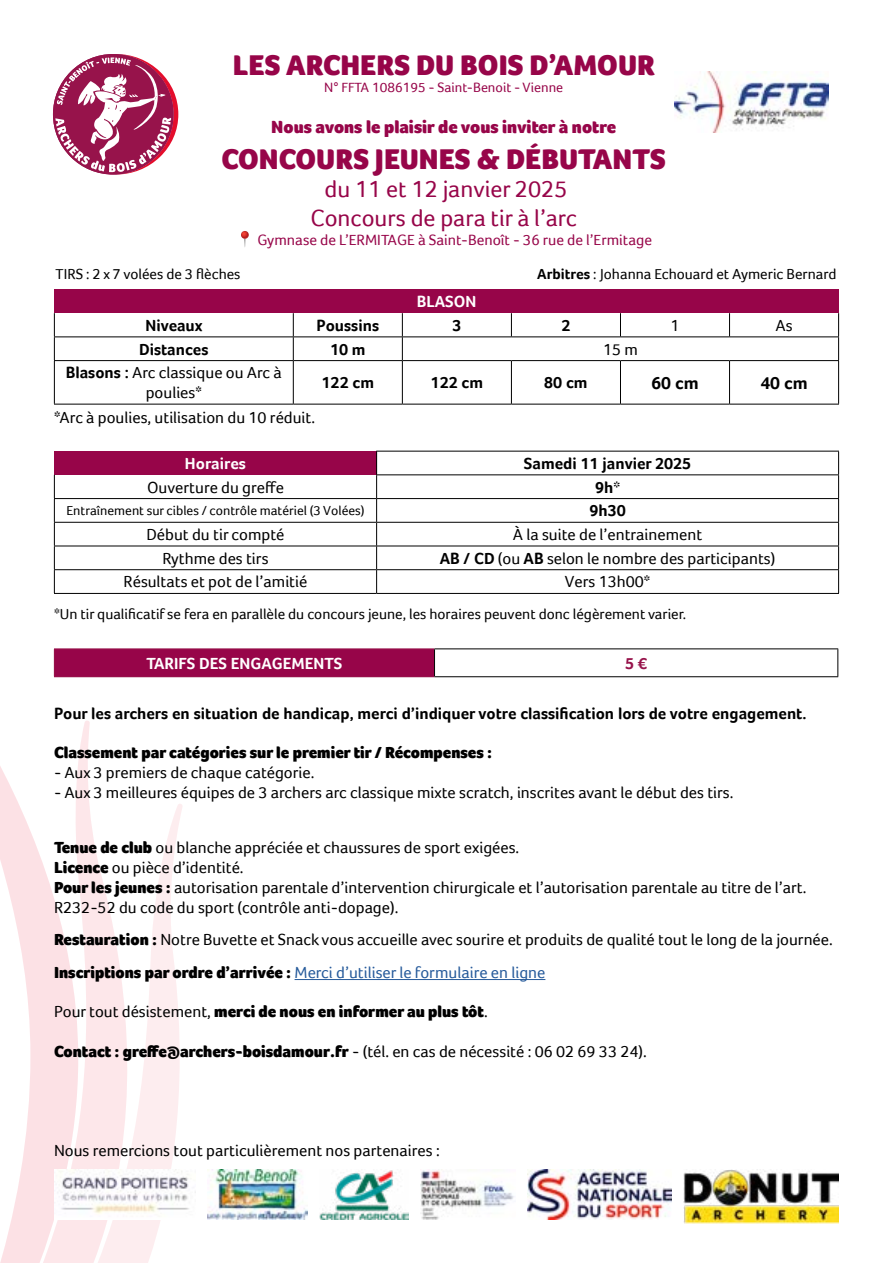
<style>
.page{position:relative;width:893px;height:1263px;background:#fff}
.page>*{position:absolute;margin:0;border:0;box-sizing:border-box;transform-origin:0 0}
.t1{font:900 29.25px "Foco";color:#970549}
.t2{font:24px/28.8px "Foco";color:#970549;text-align:center}
.t3{font:900 18.15px "Foco";color:#970549}
.t4{font:700 18px "Foco";color:#000}
.t5{font:16.5px/19.8px "Foco";color:#000}
.t6{font:900 16.5px "Foco";color:#000}
.t7{font:700 16.5px "Foco";color:#000}
.t8{font:700 16.5px "Foco";color:#fff}
.t9{font:700 16.5px "Foco";color:#97134b}
.t10{font:15.3px "Foco";color:#970549}
.t11{font:15px "Foco";color:#000}
.t12{font:13.95px "Foco";color:#970549}
.t13{font:13.5px "Foco";color:#000}
.s1{font-weight:700}
.s2{font-weight:900}
.s3{color:#275b9b}
.s4{font-weight:400}
</style>
<div class="page">
<svg style="left:0;top:578px;width:78px;height:685px"></svg>
<svg style="left:32px;top:720px;width:58px;height:543px;fill:#fde7ea"></svg>
<svg style="left:83px;top:803px;width:99px;height:460px;fill:#fdedef"></svg>
<div style="left:54px;top:289px;width:785px;height:24px;background:#970549"></div>
<svg style="left:511px;top:313px;width:1px;height:23px"></svg>
<svg style="left:620px;top:313px;width:1px;height:23px"></svg>
<svg style="left:729px;top:313px;width:1px;height:23px"></svg>
<hr style="left:54px;top:336px;width:239px;height:1px;background:#000">
<svg style="left:54px;top:313px;width:1px;height:47px"></svg>
<hr style="left:293px;top:336px;width:109px;height:1px;background:#000">
<svg style="left:293px;top:313px;width:1px;height:47px"></svg>
<hr style="left:402px;top:336px;width:109px;height:1px;background:#000">
<svg style="left:402px;top:313px;width:1px;height:47px"></svg>
<hr style="left:511px;top:336px;width:109px;height:1px;background:#000">
<hr style="left:620px;top:336px;width:109px;height:1px;background:#000">
<hr style="left:729px;top:336px;width:110px;height:1px;background:#000">
<svg style="left:838px;top:313px;width:1px;height:47px"></svg>
<hr style="left:54px;top:360px;width:239px;height:1px;background:#000">
<hr style="left:54px;top:361px;width:1px;height:43px;background:#000">
<hr style="left:293px;top:360px;width:109px;height:1px;background:#000">
<hr style="left:293px;top:361px;width:1px;height:43px;background:#000">
<hr style="left:402px;top:360px;width:109px;height:1px;background:#000">
<hr style="left:402px;top:361px;width:1px;height:43px;background:#000">
<hr style="left:511px;top:360px;width:109px;height:1px;background:#000">
<hr style="left:511px;top:361px;width:1px;height:43px;background:#000">
<hr style="left:620px;top:360px;width:109px;height:1px;background:#000">
<hr style="left:620px;top:361px;width:1px;height:43px;background:#000">
<hr style="left:729px;top:360px;width:110px;height:1px;background:#000">
<hr style="left:729px;top:361px;width:1px;height:43px;background:#000">
<hr style="left:838px;top:361px;width:1px;height:43px;background:#000">
<hr style="left:54px;top:404px;width:239px;height:1px;background:#000">
<hr style="left:293px;top:404px;width:109px;height:1px;background:#000">
<hr style="left:402px;top:404px;width:109px;height:1px;background:#000">
<hr style="left:511px;top:404px;width:109px;height:1px;background:#000">
<hr style="left:620px;top:404px;width:109px;height:1px;background:#000">
<hr style="left:729px;top:404px;width:110px;height:1px;background:#000">
<div style="left:54px;top:649px;width:380px;height:28px;background:#970549"></div>
<hr style="left:54px;top:648px;width:380px;height:1px;background:#97134b">
<svg style="left:54px;top:650px;width:1px;height:26px"></svg>
<hr style="left:54px;top:676px;width:380px;height:1px;background:#97134b">
<hr style="left:434px;top:648px;width:404px;height:1px;background:#000">
<hr style="left:434px;top:676px;width:404px;height:1px;background:#000">
<svg style="left:434px;top:649px;width:1px;height:27px"></svg>
<svg style="left:837px;top:649px;width:1px;height:27px"></svg>
<svg style="left:53px;top:54px;width:125px;height:121px"></svg>
<img style="left:675px;top:71px;width:153px;height:61px">
<div style="left:54px;top:451px;width:323px;height:24px;background:#970549"></div>
<hr style="left:54px;top:498px;width:323px;height:1px;background:#000">
<hr style="left:377px;top:498px;width:462px;height:1px;background:#000">
<hr style="left:54px;top:522px;width:323px;height:1px;background:#000">
<hr style="left:377px;top:522px;width:462px;height:1px;background:#000">
<hr style="left:54px;top:546px;width:323px;height:1px;background:#000">
<hr style="left:377px;top:546px;width:462px;height:1px;background:#000">
<hr style="left:54px;top:569px;width:323px;height:1px;background:#000">
<svg style="left:54px;top:475px;width:1px;height:118px"></svg>
<hr style="left:377px;top:569px;width:462px;height:1px;background:#000">
<hr style="left:54px;top:593px;width:323px;height:1px;background:#000">
<hr style="left:377px;top:593px;width:462px;height:1px;background:#000">
<hr style="left:376px;top:451px;width:463px;height:1px;background:#000">
<svg style="left:376px;top:451px;width:1px;height:142px"></svg>
<svg style="left:838px;top:451px;width:1px;height:142px"></svg>
<hr style="left:376px;top:474px;width:463px;height:1px;background:#000">
<hr style="left:295px;top:979px;width:250px;height:1px;background:#275b9b">
<img style="left:54px;top:1169px;width:142px;height:51px">
<img style="left:207px;top:1169px;width:101px;height:51px">
<img style="left:319px;top:1170px;width:90px;height:50px">
<img style="left:420px;top:1169px;width:94px;height:51px">
<img style="left:527px;top:1169px;width:145px;height:51px">
<img style="left:683px;top:1169px;width:156px;height:54px">
<h1 class="t1" style="left:233px;top:46px;width:424px">LES ARCHERS DU BOIS D’AMOUR</h1>
<p class="t12" style="left:324px;top:79px;width:240px">N° FFTA 1086195 - Saint-Benoit - Vienne</p>
<p class="t3" style="left:271px;top:115px;width:346px">Nous avons le plaisir de vous inviter à notre</p>
<h1 class="t1" style="left:221px;top:139px;width:446px">CONCOURS JEUNES &amp; DÉBUTANTS</h1>
<h2 class="t2" style="left:310px;top:175px;width:268px">du 11 et 12 janvier 2025<br>Concours de para tir à l’arc</h2>
<p class="t10" style="left:257px;top:231px;width:396px">Gymnase de L’ERMITAGE à Saint-Benoît - 36 rue de l’Ermitage</p>
<p class="t11" style="left:56px;top:265px;width:186px">TIRS : 2 x 7 volées de 3 flèches</p>
<p class="t11" style="left:537px;top:265px;width:301px"><span class="s1">Arbitres</span> : Johanna Echouard et Aymeric Bernard</p>
<p class="t8" style="left:417px;top:292px;width:61px">BLASON</p>
<p class="t7" style="left:145px;top:316px;width:59px">Niveaux</p>
<p class="t7" style="left:317px;top:316px;width:64px">Poussins</p>
<p class="t7" style="left:452px;top:316px;width:11px">3</p>
<p class="t7" style="left:561px;top:316px;width:11px">2</p>
<p class="t5" style="left:670px;top:315px;width:11px">1</p>
<p class="t5" style="left:775px;top:315px;width:19px">As</p>
<p class="t7" style="left:139px;top:339px;width:71px">Distances</p>
<p class="t7" style="left:330px;top:339px;width:37px">10 m</p>
<p class="t5" style="left:603px;top:339px;width:36px">15 m</p>
<p class="t5" style="left:66px;top:363px;width:218px;text-align:center"><span class="s1">Blasons :</span> Arc classique ou Arc à poulies*</p>
<p class="t7" style="left:322px;top:373px;width:54px">122 cm</p>
<p class="t7" style="left:431px;top:373px;width:54px">122 cm</p>
<p class="t7" style="left:544px;top:373px;width:45px">80 cm</p>
<p class="t4" style="left:651px;top:372px;width:49px">60 cm</p>
<p class="t4" style="left:760px;top:372px;width:49px">40 cm</p>
<p class="t5" style="left:54px;top:407px;width:263px">*Arc à poulies, utilisation du 10 réduit.</p>
<p class="t8" style="left:185px;top:453px;width:63px">Horaires</p>
<p class="t7" style="left:524px;top:453px;width:169px">Samedi 11 janvier 2025</p>
<p class="t5" style="left:147px;top:477px;width:138px">Ouverture du greffe</p>
<p class="t7" style="left:595px;top:477px;width:27px">9h*</p>
<p class="t13" style="left:66px;top:503px;width:300px">Entraînement sur cibles / contrôle matériel (3 Volées)</p>
<p class="t7" style="left:589px;top:501px;width:38px">9h30</p>
<p class="t5" style="left:147px;top:524px;width:139px">Début du tir compté</p>
<p class="t5" style="left:513px;top:524px;width:191px">À la suite de l’entrainement</p>
<p class="t5" style="left:162px;top:548px;width:108px">Rythme des tirs</p>
<p class="t5" style="left:440px;top:548px;width:337px"><span class="s1">AB / CD</span> (ou <span class="s1">AB</span> selon le nombre des participants)</p>
<p class="t5" style="left:124px;top:572px;width:185px">Résultats et pot de l’amitié</p>
<p class="t5" style="left:565px;top:572px;width:87px">Vers 13h00*</p>
<p class="t11" style="left:54px;top:605px;width:634px">*Un tir qualificatif se fera en parallèle du concours jeune, les horaires peuvent donc légèrement varier.</p>
<p class="t8" style="left:147px;top:653px;width:197px">TARIFS DES ENGAGEMENTS</p>
<p class="t9" style="left:625px;top:653px;width:24px">5 €</p>
<p class="t7" style="left:54px;top:703px;width:754px">Pour les archers en situation de handicap, merci d’indiquer votre classification lors de votre engagement.</p>
<p class="t6" style="left:54px;top:742px;width:440px">Classement par catégories sur le premier tir / Récompenses :</p>
<p class="t5" style="left:54px;top:762px;width:262px">- Aux 3 premiers de chaque catégorie.</p>
<p class="t5" style="left:54px;top:782px;width:681px">- Aux 3 meilleures équipes de 3 archers arc classique mixte scratch, inscrites avant le début des tirs.</p>
<p class="t5" style="left:54px;top:838px;width:754px"><span class="s2">Tenue de club</span> ou blanche appréciée et chaussures de sport exigées.<br><span class="s2">Licence</span> ou pièce d’identité.<br><span class="s2">Pour les jeunes :</span> autorisation parentale d’intervention chirurgicale et l’autorisation parentale au titre de l’art.<br>R232-52 du code du sport (contrôle anti-dopage).</p>
<p class="t5" style="left:54px;top:923px;width:780px;line-height:32.4px"><span class="s2">Restauration :</span> Notre Buvette et Snack vous accueille avec sourire et produits de qualité tout le long de la journée.<br><span class="s2">Inscriptions par ordre d’arrivée :</span> <span class="s3">Merci d’utiliser le formulaire en ligne</span></p>
<p class="t6" style="left:54px;top:1001px;width:435px"><span class="s4">Pour tout désistement,</span> merci de nous en informer au plus tôt<span class="s4">.</span></p>
<p class="t6" style="left:54px;top:1040px;width:594px">Contact : greffe@archers-boisdamour.fr <span class="s4">- (tél. en cas de nécessité : 06 02 69 33 24).</span></p>
<p class="t5" style="left:54px;top:1140px;width:387px">Nous remercions tout particulièrement nos partenaires :</p>
</div>
